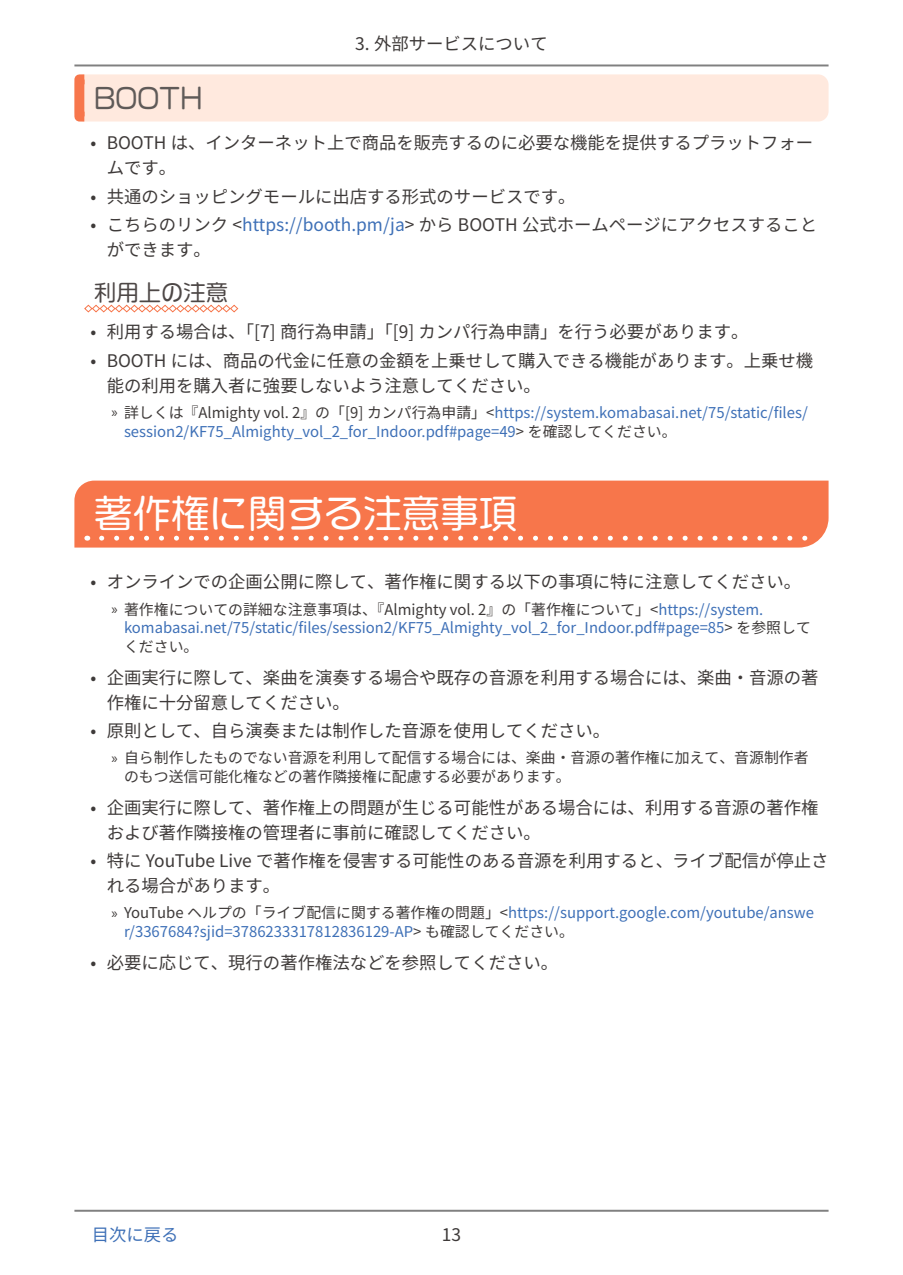
<style>
.page{position:relative;width:903px;height:1275px;background:#fff}
.page>*{position:absolute;margin:0;border:0;box-sizing:border-box;transform-origin:0 0}
.t1{font:38.5px "VDL Logo Maru Regular";color:#fff}
.t2{font:27.3px "VDL Logo Maru Regular";color:#5f5a58}
.t3{font:22.4px "VDL Logo Maru Regular";color:#4d4746}
.t4{font:17.32px/24.8px "Source Han Sans JP";color:#3e3a39}
.t5{font:17.32px "Source Han Sans JP";color:#3e70b7}
.t6{font:14.88px/18.6px "Source Han Sans JP";color:#3e70b7}
.t7{font:14.88px/18.6px "Source Han Sans JP";color:#3e3a39}
.s1{color:#3e70b7}
.s2{font-family:"Myriad Pro";color:#3e3a39}
.s3{color:#3e3a39}
.s4{font-family:"Myriad Pro"}
</style>
<div class="page">
<hr style="left:74px;top:1210px;width:754px;height:2px;background:#000">
<hr style="left:74px;top:64px;width:754px;height:2px;background:#000">
<div style="left:74px;top:74px;width:754px;height:48px;background:#ffe9de;border-radius:10px"></div>
<div style="left:74px;top:74px;width:15px;height:48px;border:10px solid #f7764b"></div>
<svg style="left:84px;top:304px;width:155px;height:9px"></svg>
<div style="left:74px;top:481px;width:754px;height:67px;background:#f7764b"></div>
<svg style="left:102px;top:536px;width:717px;height:5px"></svg>
<p class="t4" style="left:355px;top:32px;width:194px">3. 外部サービスについて</p>
<h2 class="t2" style="left:94px;top:80px;width:110px">BOOTH</h2>
<p class="t4" style="left:107px;top:131px;width:708px;text-indent:-16px">• BOOTH は、インターネット上で商品を販売するのに必要な機能を提供するプラットフォームです。</p>
<p class="t4" style="left:91px;top:184px;width:486px">• 共通のショッピングモールに出店する形式のサービスです。</p>
<p class="t4" style="left:107px;top:213px;width:712px;text-indent:-16px">• こちらのリンク &lt;<span class="s1">https://booth.pm/ja</span>&gt; から BOOTH 公式ホームページにアクセスすることができます。</p>
<p class="t3" style="left:94px;top:278px;width:135px">利用上の注意</p>
<p class="t4" style="left:91px;top:320px;width:659px">• 利用する場合は、「[7] 商行為申請」「[9] カンパ行為申請」を行う必要があります。</p>
<p class="t4" style="left:107px;top:348px;width:708px;text-indent:-16px">• BOOTH には、商品の代金に任意の金額を上乗せして購入できる機能があります。上乗せ機能の利用を購入者に強要しないよう注意してください。</p>
<p class="t6" style="left:124px;top:404px;width:685px;text-indent:-12px"><span class="s2">»</span> <span class="s3">詳しくは『Almighty vol. 2』の「[9] カンパ行為申請」&lt;</span>https://system.komabasai.net/75/static/files/ session2/KF75_Almighty_vol_2_for_Indoor.pdf#page=49<span class="s3">&gt; を確認してください。</span></p>
<h1 class="t1" style="left:94px;top:487px;width:424px">著作権に関する注意事項</h1>
<p class="t4" style="left:91px;top:570px;width:712px">• オンラインでの企画公開に際して、著作権に関する以下の事項に特に注意してください。</p>
<p class="t6" style="left:124px;top:600px;width:688px;text-indent:-12px"><span class="s2">»</span> <span class="s3">著作権についての詳細な注意事項は、『Almighty vol. 2』の「著作権について」&lt;</span>https://system. komabasai.net/75/static/files/session2/KF75_Almighty_vol_2_for_Indoor.pdf#page=85<span class="s3">&gt; を参照してください。</span></p>
<p class="t4" style="left:107px;top:665px;width:713px;text-indent:-16px">• 企画実行に際して、楽曲を演奏する場合や既存の音源を利用する場合には、楽曲・音源の著作権に十分留意してください。</p>
<p class="t4" style="left:91px;top:719px;width:521px">• 原則として、自ら演奏または制作した音源を使用してください。</p>
<p class="t7" style="left:124px;top:749px;width:686px;text-indent:-12px"><span class="s4">»</span> 自ら制作したものでない音源を利用して配信する場合には、楽曲・音源の著作権に加えて、音源制作者のもつ送信可能化権などの著作隣接権に配慮する必要があります。</p>
<p class="t4" style="left:107px;top:796px;width:713px;text-indent:-16px">• 企画実行に際して、著作権上の問題が生じる可能性がある場合には、利用する音源の著作権および著作隣接権の管理者に事前に確認してください。</p>
<p class="t4" style="left:107px;top:849px;width:723px;text-indent:-16px">• 特に YouTube Live で著作権を侵害する可能性のある音源を利用すると、ライブ配信が停止される場合があります。</p>
<p class="t6" style="left:124px;top:904px;width:691px;text-indent:-12px"><span class="s2">»</span> <span class="s3">YouTube ヘルプの「ライブ配信に関する著作権の問題」&lt;</span>https://support.google.com/youtube/answe r/3367684?sjid=3786233317812836129-AP<span class="s3">&gt; も確認してください。</span></p>
<p class="t4" style="left:91px;top:951px;width:469px">• 必要に応じて、現行の著作権法などを参照してください。</p>
<p class="t5" style="left:92px;top:1225px;width:88px">目次に戻る</p>
<p class="t4" style="left:442px;top:1223px;width:21px">13</p>
</div>
